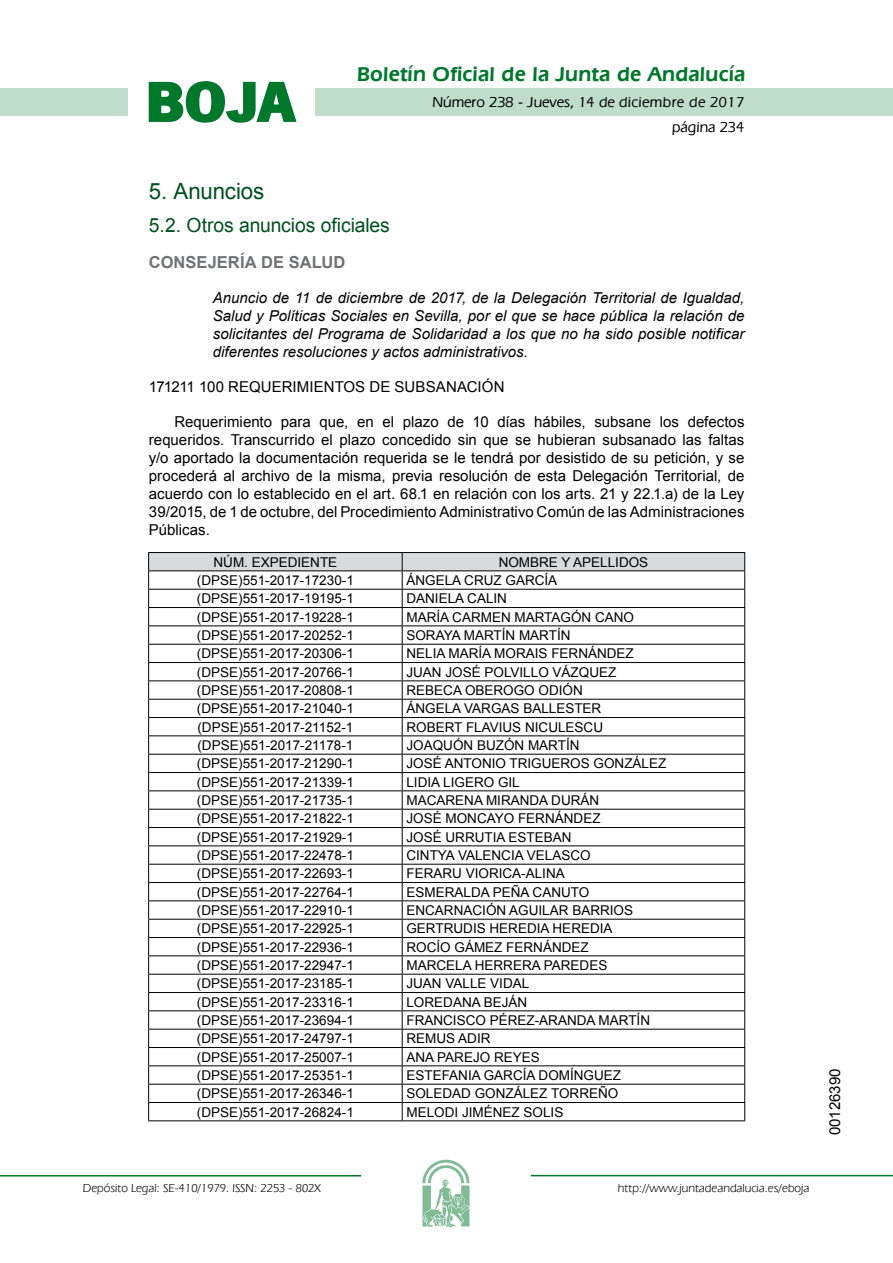
<style>
.page{position:relative;width:893px;height:1263px;background:#fff}
.page>*{position:absolute;margin:0;border:0;box-sizing:border-box;transform-origin:0 0}
.t1{font:700 57.75px "News Got T";color:#00782c;scale:1.14 1}
.t2{font:22.5px "Arial";letter-spacing:-.005em;color:#00501f}
.t3{font:600 21px "Eras IT Cby BT";letter-spacing:.01em;color:#00782c}
.t4{font:19.5px "Arial";letter-spacing:-.005em;color:#00501f}
.t5{font:700 16.5px "Arial";letter-spacing:.005em;color:#707173}
.t6{font:15px/18px "Arial";color:#000;text-align:justify}
.t7{font:italic 15px/18px "Arial";color:#000;text-align:justify}
.t8{font:500 15px/24.5px "Eras IT Cby BT";color:#000;text-align:right}
.t9{font:13.5px "Arial";color:#000}
.t10{font:12px "Eras IT Cby BT";color:#000}
</style>
<div class="page">
<div style="left:315px;top:88px;width:577px;height:28px;background:#bfddca"></div>
<div style="left:0;top:88px;width:128px;height:28px;background:#bfddca"></div>
<hr style="left:0;top:1175px;width:361px;height:2px;background:#00782c">
<svg style="left:422px;top:1159px;width:47px;height:68px"></svg>
<hr style="left:531px;top:1175px;width:361px;height:1px;background:#00782c">
<svg style="left:148px;top:81px;width:149px;height:42px"></svg>
<hr style="left:148px;top:552px;width:254px;height:1px;background:#000">
<hr style="left:402px;top:552px;width:343px;height:1px;background:#000">
<svg style="left:148px;top:553px;width:597px;height:567px"></svg>
<hr style="left:148px;top:1120px;width:254px;height:1px;background:#000">
<hr style="left:402px;top:1120px;width:343px;height:1px;background:#000">
<h1 class="t1" style="left:145px;top:68px;width:133px">BOJA</h1>
<h3 class="t3" style="left:357px;top:62px;width:390px">Boletín Oficial de la Junta de Andalucía</h3>
<p class="t8" style="left:432px;top:90px;width:313px">Número 238 - Jueves, 14 de diciembre de 2017 página 234</p>
<h2 class="t2" style="left:149px;top:177px;width:117px">5. Anuncios</h2>
<h3 class="t4" style="left:149px;top:212px;width:242px">5.2. Otros anuncios oficiales</h3>
<p class="t5" style="left:149px;top:251px;width:198px">CONSEJERÍA DE SALUD</p>
<p class="t7" style="left:213px;top:289px;width:533px">Anuncio de 11 de diciembre de 2017, de la Delegación Territorial de Igualdad, Salud y Políticas Sociales en Sevilla, por el que se hace pública la relación de solicitantes del Programa de Solidaridad a los que no ha sido posible notificar diferentes resoluciones y actos administrativos.</p>
<p class="t6" style="left:149px;top:378px;width:357px">171211 100 REQUERIMIENTOS DE SUBSANACIÓN</p>
<p class="t6" style="left:149px;top:413px;width:597px;text-indent:26px">Requerimiento para que, en el plazo de 10 días hábiles, subsane los defectos requeridos. Transcurrido el plazo concedido sin que se hubieran subsanado las faltas y/o aportado la documentación requerida se le tendrá por desistido de su petición, y se procederá al archivo de la misma, previa resolución de esta Delegación Territorial, de acuerdo con lo establecido en el art. 68.1 en relación con los arts. 21 y 22.1.a) de la Ley 39/2015, de 1 de octubre, del Procedimiento Administrativo Común de las Administraciones Públicas.</p>
<p class="t9" style="left:213px;top:553px;width:125px">NÚM. EXPEDIENTE</p>
<p class="t9" style="left:498px;top:553px;width:151px">NOMBRE Y APELLIDOS</p>
<p class="t9" style="left:197px;top:571px;width:158px">(DPSE)551-2017-17230-1</p>
<p class="t9" style="left:406px;top:571px;width:152px">ÁNGELA CRUZ GARCÍA</p>
<p class="t9" style="left:197px;top:590px;width:158px">(DPSE)551-2017-19195-1</p>
<p class="t9" style="left:406px;top:590px;width:102px">DANIELA CALIN</p>
<p class="t9" style="left:197px;top:608px;width:158px">(DPSE)551-2017-19228-1</p>
<p class="t9" style="left:406px;top:608px;width:229px">MARÍA CARMEN MARTAGÓN CANO</p>
<p class="t9" style="left:197px;top:626px;width:158px">(DPSE)551-2017-20252-1</p>
<p class="t9" style="left:406px;top:626px;width:166px">SORAYA MARTÍN MARTÍN</p>
<p class="t9" style="left:197px;top:645px;width:158px">(DPSE)551-2017-20306-1</p>
<p class="t9" style="left:406px;top:645px;width:229px">NELIA MARÍA MORAIS FERNÁNDEZ</p>
<p class="t9" style="left:197px;top:663px;width:158px">(DPSE)551-2017-20766-1</p>
<p class="t9" style="left:406px;top:663px;width:211px">JUAN JOSÉ POLVILLO VÁZQUEZ</p>
<p class="t9" style="left:197px;top:681px;width:158px">(DPSE)551-2017-20808-1</p>
<p class="t9" style="left:406px;top:681px;width:178px">REBECA OBEROGO ODIÓN</p>
<p class="t9" style="left:197px;top:700px;width:158px">(DPSE)551-2017-21040-1</p>
<p class="t9" style="left:406px;top:700px;width:196px">ÁNGELA VARGAS BALLESTER</p>
<p class="t9" style="left:197px;top:718px;width:157px">(DPSE)551-2017-21152-1</p>
<p class="t9" style="left:406px;top:718px;width:198px">ROBERT FLAVIUS NICULESCU</p>
<p class="t9" style="left:197px;top:736px;width:157px">(DPSE)551-2017-21178-1</p>
<p class="t9" style="left:406px;top:736px;width:175px">JOAQUÓN BUZÓN MARTÍN</p>
<p class="t9" style="left:197px;top:755px;width:158px">(DPSE)551-2017-21290-1</p>
<p class="t9" style="left:406px;top:755px;width:261px">JOSÉ ANTONIO TRIGUEROS GONZÁLEZ</p>
<p class="t9" style="left:197px;top:773px;width:158px">(DPSE)551-2017-21339-1</p>
<p class="t9" style="left:406px;top:773px;width:115px">LIDIA LIGERO GIL</p>
<p class="t9" style="left:197px;top:791px;width:158px">(DPSE)551-2017-21735-1</p>
<p class="t9" style="left:406px;top:791px;width:194px">MACARENA MIRANDA DURÁN</p>
<p class="t9" style="left:197px;top:810px;width:158px">(DPSE)551-2017-21822-1</p>
<p class="t9" style="left:406px;top:810px;width:196px">JOSÉ MONCAYO FERNÁNDEZ</p>
<p class="t9" style="left:197px;top:828px;width:158px">(DPSE)551-2017-21929-1</p>
<p class="t9" style="left:406px;top:828px;width:167px">JOSÉ URRUTIA ESTEBAN</p>
<p class="t9" style="left:197px;top:846px;width:158px">(DPSE)551-2017-22478-1</p>
<p class="t9" style="left:406px;top:846px;width:186px">CINTYA VALENCIA VELASCO</p>
<p class="t9" style="left:197px;top:865px;width:158px">(DPSE)551-2017-22693-1</p>
<p class="t9" style="left:406px;top:865px;width:160px">FERARU VIORICA-ALINA</p>
<p class="t9" style="left:197px;top:883px;width:158px">(DPSE)551-2017-22764-1</p>
<p class="t9" style="left:406px;top:883px;width:184px">ESMERALDA PEÑA CANUTO</p>
<p class="t9" style="left:197px;top:901px;width:158px">(DPSE)551-2017-22910-1</p>
<p class="t9" style="left:406px;top:901px;width:228px">ENCARNACIÓN AGUILAR BARRIOS</p>
<p class="t9" style="left:197px;top:920px;width:158px">(DPSE)551-2017-22925-1</p>
<p class="t9" style="left:406px;top:920px;width:208px">GERTRUDIS HEREDIA HEREDIA</p>
<p class="t9" style="left:197px;top:938px;width:158px">(DPSE)551-2017-22936-1</p>
<p class="t9" style="left:406px;top:938px;width:184px">ROCÍO GÁMEZ FERNÁNDEZ</p>
<p class="t9" style="left:197px;top:956px;width:158px">(DPSE)551-2017-22947-1</p>
<p class="t9" style="left:406px;top:956px;width:202px">MARCELA HERRERA PAREDES</p>
<p class="t9" style="left:197px;top:975px;width:158px">(DPSE)551-2017-23185-1</p>
<p class="t9" style="left:406px;top:975px;width:124px">JUAN VALLE VIDAL</p>
<p class="t9" style="left:197px;top:993px;width:158px">(DPSE)551-2017-23316-1</p>
<p class="t9" style="left:406px;top:993px;width:122px">LOREDANA BEJÁN</p>
<p class="t9" style="left:197px;top:1011px;width:158px">(DPSE)551-2017-23694-1</p>
<p class="t9" style="left:406px;top:1011px;width:245px">FRANCISCO PÉREZ-ARANDA MARTÍN</p>
<p class="t9" style="left:197px;top:1030px;width:158px">(DPSE)551-2017-24797-1</p>
<p class="t9" style="left:406px;top:1030px;width:86px">REMUS ADIR</p>
<p class="t9" style="left:197px;top:1048px;width:158px">(DPSE)551-2017-25007-1</p>
<p class="t9" style="left:406px;top:1048px;width:135px">ANA PAREJO REYES</p>
<p class="t9" style="left:197px;top:1066px;width:158px">(DPSE)551-2017-25351-1</p>
<p class="t9" style="left:406px;top:1066px;width:216px">ESTEFANIA GARCÍA DOMÍNGUEZ</p>
<p class="t9" style="left:197px;top:1085px;width:158px">(DPSE)551-2017-26346-1</p>
<p class="t9" style="left:406px;top:1085px;width:213px">SOLEDAD GONZÁLEZ TORREÑO</p>
<p class="t9" style="left:197px;top:1103px;width:158px">(DPSE)551-2017-26824-1</p>
<p class="t9" style="left:406px;top:1103px;width:158px">MELODI JIMÉNEZ SOLIS</p>
<p class="t10" style="left:83px;top:1181px;width:239px">Depósito Legal: SE-410/1979. ISSN: 2253 - 802X</p>
<p class="t10" style="left:618px;top:1181px;width:193px">http://www.juntadeandalucia.es/eboja</p>
<p class="t6" style="left:826px;top:1135px;width:68px;rotate:-90deg">00126390</p>
</div>
